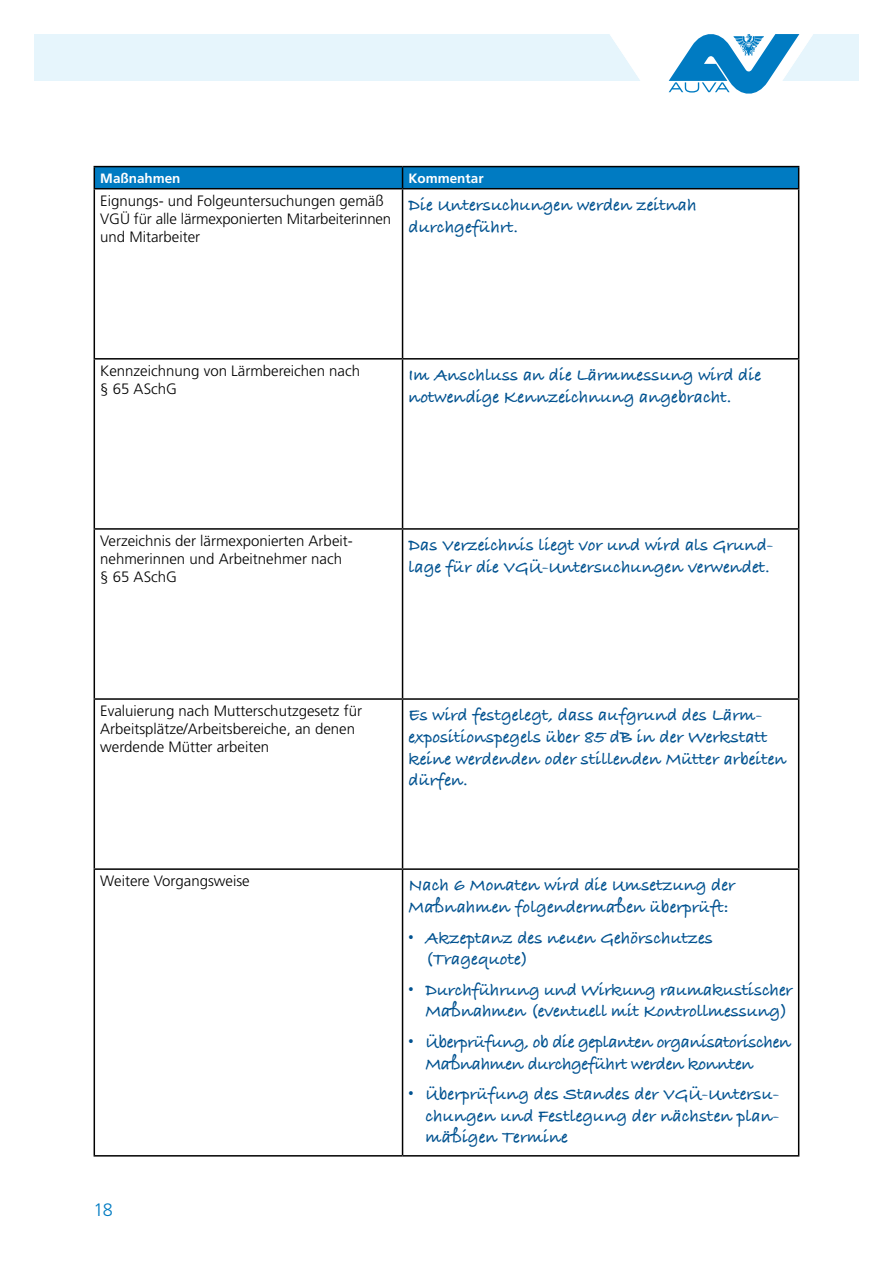
<style>
.page{position:relative;width:893px;height:1263px;background:#fff}
.page>*{position:absolute;margin:0;border:0;box-sizing:border-box;transform-origin:0 0}
.Handschrift{font:700 18px/21.6px "Bradley Hand ITCTT";color:#005290}
.Handschrift-2{font:700 18px/21.6px "Bradley Hand ITCTT";letter-spacing:-.025em;color:#005290}
.t1{font:300 18px "Frutiger LT Std";color:#007bc2}
.Copy{font:300 15px/18px "Frutiger LT Std";color:#000}
.t2{font:700 13.5px "Frutiger LT Std";color:#fff}
</style>
<div class="page">
<div style="left:34px;top:34px;width:825px;height:47px;background:#e6f5fc"></div>
<hr style="left:94px;top:166px;width:309px;height:1px;background:#000">
<hr style="left:403px;top:166px;width:396px;height:1px;background:#000">
<div style="left:94px;top:167px;width:705px;height:21px;background:#007bc2"></div>
<hr style="left:94px;top:188px;width:309px;height:1px;background:#000">
<hr style="left:94px;top:189px;width:1px;height:169px;background:#000">
<hr style="left:403px;top:188px;width:396px;height:1px;background:#000">
<hr style="left:402px;top:189px;width:1px;height:169px;background:#000">
<hr style="left:798px;top:189px;width:1px;height:169px;background:#000">
<hr style="left:94px;top:358px;width:309px;height:2px;background:#000">
<hr style="left:94px;top:360px;width:1px;height:168px;background:#000">
<hr style="left:403px;top:358px;width:396px;height:2px;background:#000">
<hr style="left:402px;top:360px;width:1px;height:168px;background:#000">
<hr style="left:798px;top:360px;width:1px;height:168px;background:#000">
<hr style="left:94px;top:528px;width:309px;height:2px;background:#000">
<hr style="left:94px;top:530px;width:1px;height:168px;background:#000">
<hr style="left:403px;top:528px;width:396px;height:2px;background:#000">
<hr style="left:402px;top:530px;width:1px;height:168px;background:#000">
<hr style="left:798px;top:530px;width:1px;height:168px;background:#000">
<hr style="left:94px;top:698px;width:309px;height:2px;background:#000">
<hr style="left:94px;top:700px;width:1px;height:168px;background:#000">
<hr style="left:403px;top:698px;width:396px;height:2px;background:#000">
<hr style="left:402px;top:700px;width:1px;height:168px;background:#000">
<hr style="left:798px;top:700px;width:1px;height:168px;background:#000">
<hr style="left:94px;top:868px;width:309px;height:2px;background:#000">
<hr style="left:94px;top:870px;width:1px;height:285px;background:#000">
<hr style="left:403px;top:868px;width:396px;height:2px;background:#000">
<hr style="left:402px;top:870px;width:1px;height:285px;background:#000">
<hr style="left:798px;top:870px;width:1px;height:285px;background:#000">
<hr style="left:94px;top:1155px;width:309px;height:1px;background:#000">
<hr style="left:403px;top:1155px;width:396px;height:1px;background:#000">
<svg style="left:610px;top:34px;width:203px;height:60px"></svg>
<p class="t2" style="left:100px;top:170px;width:82px">Maßnahmen</p>
<p class="t2" style="left:409px;top:170px;width:77px">Kommentar</p>
<p class="Copy" style="left:100px;top:192px;width:292px">Eignungs- und Folgeuntersuchungen gemäß<br>VGÜ für alle lärmexponierten Mitarbeiterinnen und Mitarbeiter</p>
<p class="Handschrift" style="left:409px;top:193px;width:290px">Die Untersuchungen werden zeitnah durchgeführt.</p>
<p class="Copy" style="left:100px;top:362px;width:261px">Kennzeichnung von Lärmbereichen nach § 65 ASchG</p>
<p class="Handschrift" style="left:409px;top:363px;width:354px">Im Anschluss an die Lärmmessung wird die notwendige Kennzeichnung angebracht.</p>
<p class="Copy" style="left:100px;top:532px;width:253px">Verzeichnis der lärmexponierten Arbeit&shy;nehmerinnen und Arbeitnehmer nach § 65 ASchG</p>
<p class="Handschrift" style="left:409px;top:534px;width:366px">Das Verzeichnis liegt vor und wird als Grund&shy;lage für die VGÜ-Untersuchungen verwendet.</p>
<p class="Copy" style="left:100px;top:702px;width:263px">Evaluierung nach Mutterschutzgesetz für<br>Arbeitsplätze/Arbeitsbereiche, an denen werdende Mütter arbeiten</p>
<p class="Handschrift" style="left:409px;top:704px;width:380px">Es wird festgelegt, dass aufgrund des Lärm&shy;expositionspegels über 85 dB in der Werkstatt keine werdenden oder stillenden Mütter arbeiten dürfen.</p>
<p class="Copy" style="left:100px;top:872px;width:151px">Weitere Vorgangsweise</p>
<p class="Handschrift" style="left:409px;top:874px;width:328px">Nach 6 Monaten wird die Umsetzung der<br>Maßnahmen folgendermaßen überprüft:</p>
<p class="Handschrift" style="left:426px;top:926px;width:289px;text-indent:-17px">• Akzeptanz des neuen Gehörschutzes (Tragequote)</p>
<p class="Handschrift" style="left:409px;top:978px;width:386px;text-align:right">• Durchführung und Wirkung raumakustischer<br>Maßnahmen (eventuell mit Kontrollmessung)</p>
<p class="Handschrift-2" style="left:426px;top:1030px;width:367px;text-indent:-17px">• Überprüfung, ob die geplanten organisatorischen<br>Maßnahmen durchgeführt werden konnten</p>
<p class="Handschrift" style="left:426px;top:1083px;width:355px;text-align:justify;text-indent:-17px">• Überprüfung des Standes der VGÜ-Untersu&shy;chungen und Festlegung der nächsten plan&shy;mäßigen Termine</p>
<p class="t1" style="left:94px;top:1200px;width:21px">18</p>
</div>
